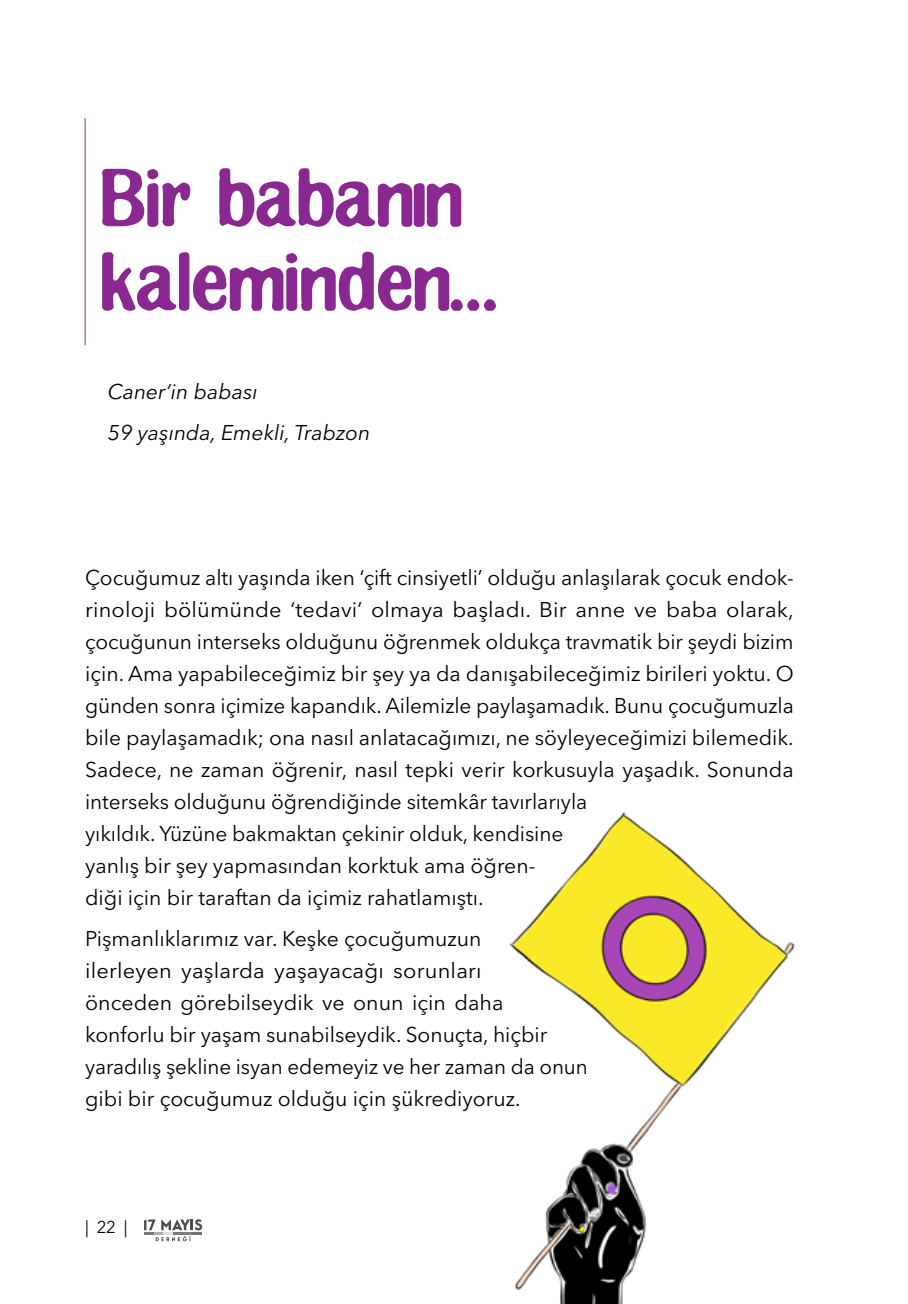
<style>
.page{position:relative;width:908px;height:1304px;background:#fff}
.page>*{position:absolute;margin:0;border:0;box-sizing:border-box;transform-origin:0 0}
.t1{font:56px/84px "Clingy";letter-spacing:.035em;color:#892890}
.t2{font:21.2px/32px "Avenir Next LT Pro";color:#000}
.t3{font:italic 21.2px/40.6px "Avenir Next LT Pro";color:#000}
.t4{font:17px "Avenir Next LT Pro";color:#000}
</style>
<div class="page">
<svg style="left:144px;top:1219px;width:58px;height:22px"></svg>
<hr style="left:85px;top:118px;width:1px;height:227px;background:#892890">
<img style="left:509px;top:812px;width:286px;height:492px">
<h1 class="t1" style="left:102px;top:165px;width:399px">Bir babanın kaleminden...</h1>
<p class="t3" style="left:108px;top:372px;width:264px">Caner’in babası<br>59 yaşında, Emekli, Trabzon</p>
<p class="t2" style="left:85px;top:562px;width:710px">Çocuğ umuz altı yaşında iken ‘çift cinsiyetli’ olduğ u anlaşılarak çocuk endok&shy;rinoloji bölümünde ‘tedavi’ olmaya başladı. Bir anne ve baba olarak, çocuğ unun interseks olduğ unu öğ renmek oldukça travmatik bir şeydi bizim için. Ama yapabileceğimiz bir şey ya da danışabileceğimiz birileri yoktu. O günden sonra içimize kapandık. Ailemizle paylaşamadık. Bunu çocuğ umuzla bile paylaşamadık; ona nasıl anlatacağ ımızı, ne söyleyeceğimizi bilemedik.<br>Sadece, ne zaman öğ renir, nasıl tepki verir korkusuyla yaşadık. Sonunda interseks olduğ unu öğ rendiğinde sitemkâr tavırlarıyla<br>yıkıldık. Yüzüne bakmaktan çekinir olduk, kendisine<br>yanlış bir şey yapmasından korktuk ama öğ ren-<br>diğ i için bir taraftan da içimiz rahatlamıştı.</p>
<p class="t2" style="left:85px;top:923px;width:504px">Pişmanlıklarımız var. Keşke çocuğ umuzun<br>ilerleyen yaşlarda yaşayacağ ı sorunları<br>önceden görebilseydik ve onun için daha konforlu bir yaşam sunabilseydik. Sonuçta, hiçbir yaradılış şekline isyan edemeyiz ve her zaman da onun gibi bir çocuğ umuz olduğ u için şükrediyoruz.</p>
<p class="t4" style="left:85px;top:1217px;width:44px">|22|</p>
</div>
